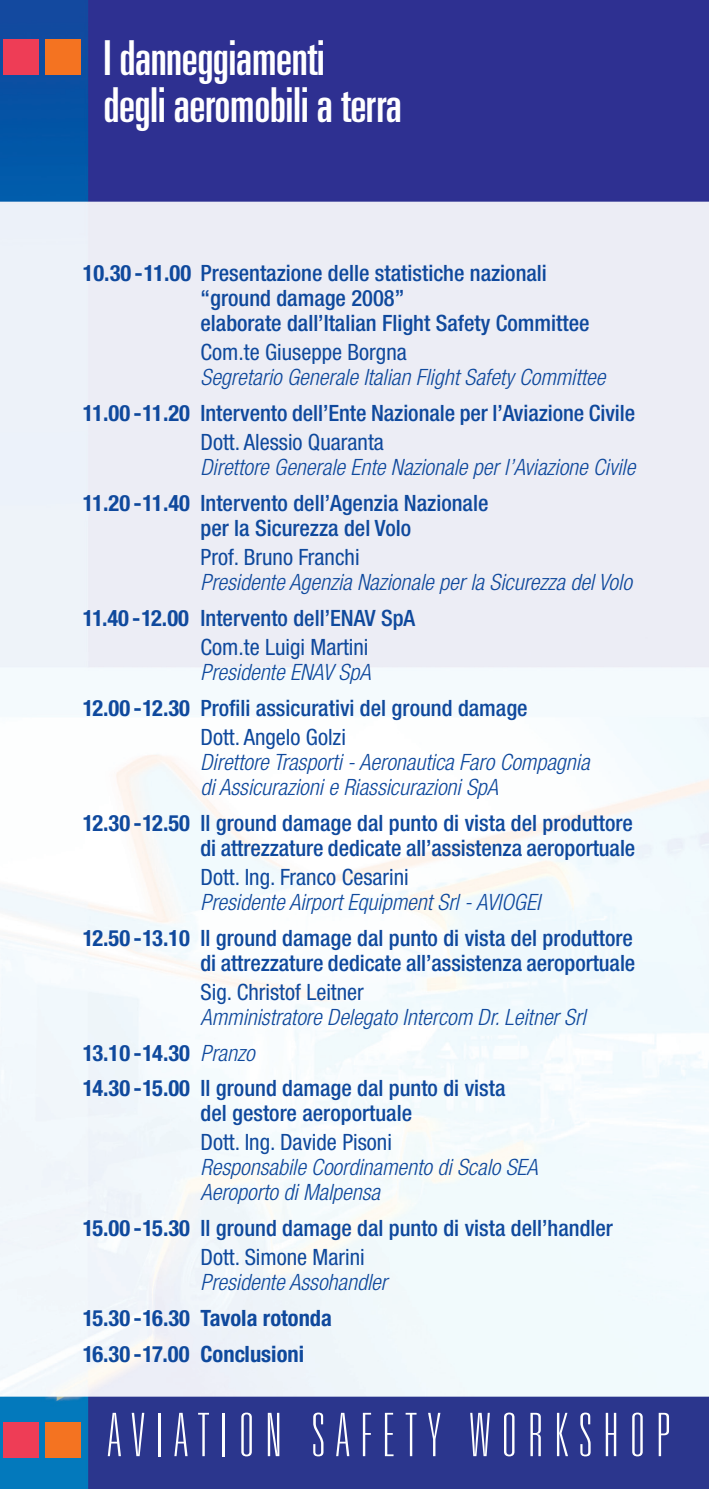
<style>
.page{position:relative;width:709px;height:1489px;background:#fff}
.page>*{position:absolute;margin:0;border:0;box-sizing:border-box;transform-origin:0 0}
.t1{font:100 ultra-condensed 60px "Univers LT Std";letter-spacing:.2em;color:#fff}
.t2{font:ultra-condensed 48.25px/46.8px "Univers LT Std";letter-spacing:-.01em;color:#fff}
.t3{font:500 condensed 22.5px/25px "Helvetica Neue LT Std";color:#0f499d}
.t4{font:italic 300 condensed 22.5px/35.8px "Helvetica Neue LT Std";color:#0f499d}
.t5{font:condensed 22.5px "Helvetica Neue LT Std";color:#0f499d}
.t6{font:700 condensed 22.5px/35.8px "Helvetica Neue LT Std";color:#0f499d}
.s1{font-weight:700}
.s2{font-weight:300;font-style:italic}
.s3{font-weight:700;font-style:normal}
.s4{font-weight:500;font-style:normal}
.s5{font-weight:400}
</style>
<div class="page">
<img style="left:0;top:0;width:709px;height:1488px">
<div style="left:4px;top:1422px;width:35px;height:35px;background:#ee3d56"></div>
<div style="left:46px;top:1422px;width:35px;height:35px;background:#f47321"></div>
<div style="left:4px;top:39px;width:35px;height:35px;background:#ee3d56"></div>
<div style="left:46px;top:39px;width:35px;height:35px;background:#f47321"></div>
<h2 class="t2" style="left:103px;top:39px;width:300px">I danneggiamenti<br>degli aeromobili a terra</h2>
<p class="t3" style="left:200px;top:262px;width:390px;text-indent:-118px"><span class="s1">10.30 - 11.00</span> Presentazione delle statistiche nazionali “ground damage 2008”<br>elaborate dall’Italian Flight Safety Committee</p>
<p class="t5" style="left:200px;top:344px;width:208px">Com.te Giuseppe Borgna</p>
<p class="t3" style="left:83px;top:361px;width:554px;line-height:35.8px;text-indent:118px"><span class="s2">Segretario Generale Italian Flight Safety Committee<br></span><span class="s1">11.00 - 11.20</span> Intervento dell’Ente Nazionale per l’Aviazione Civile</p>
<p class="t5" style="left:200px;top:434px;width:185px">Dott. Alessio Quaranta</p>
<p class="t4" style="left:83px;top:451px;width:554px;text-indent:118px">Direttore Generale Ente Nazionale per l’Aviazione Civile<br><span class="s3">11.20 - 11.40</span> <span class="s4">Intervento dell’Agenzia Nazionale</span></p>
<p class="t3" style="left:200px;top:517px;width:212px">per la Sicurezza del Volo</p>
<p class="t5" style="left:200px;top:549px;width:161px">Prof. Bruno Franchi</p>
<p class="t4" style="left:83px;top:566px;width:551px;text-indent:118px">Presidente Agenzia Nazionale per la Sicurezza del Volo<br><span class="s3">11.40 - 12.00</span> <span class="s4">Intervento dell’ENAV SpA</span></p>
<p class="t5" style="left:200px;top:639px;width:169px">Com.te Luigi Martini</p>
<p class="t3" style="left:83px;top:656px;width:446px;line-height:35.8px;text-indent:118px"><span class="s2">Presidente ENAV SpA<br></span><span class="s1">12.00 - 12.30</span> Profili assicurativi del ground damage</p>
<p class="t5" style="left:200px;top:729px;width:147px">Dott. Angelo Golzi</p>
<p class="t4" style="left:200px;top:751px;width:391px;line-height:25px">Direttore Trasporti - Aeronautica Faro Compagnia di Assicurazioni e Riassicurazioni SpA</p>
<p class="t3" style="left:83px;top:812px;width:554px;text-align:right"><span class="s1">12.30 - 12.50</span> Il ground damage dal punto di vista del produttore di attrezzature dedicate all’assistenza aeroportuale</p>
<p class="t5" style="left:200px;top:868px;width:210px">Dott. Ing. Franco Cesarini</p>
<p class="t3" style="left:83px;top:886px;width:551px;line-height:35.8px;text-indent:118px"><span class="s2">Presidente Airport Equipment Srl - AVIOGEI<br></span><span class="s1">12.50 - 13.10</span> Il ground damage dal punto di vista del produttore</p>
<p class="t3" style="left:200px;top:952px;width:436px">di attrezzature dedicate all’assistenza aeroportuale</p>
<p class="t5" style="left:200px;top:983px;width:165px">Sig. Christof Leitner</p>
<p class="t4" style="left:83px;top:1000px;width:504px;text-indent:118px">Amministratore Delegato Intercom Dr. Leitner Srl<br><span class="s3">13.10 - 14.30</span> Pranzo<br><span class="s3">14.30 - 15.00</span> <span class="s4">Il ground damage dal punto di vista</span></p>
<p class="t3" style="left:200px;top:1102px;width:213px">del gestore aeroportuale</p>
<p class="t5" style="left:200px;top:1134px;width:193px">Dott. Ing. Davide Pisoni</p>
<p class="t4" style="left:200px;top:1156px;width:339px;line-height:25px">Responsabile Coordinamento di Scalo SEA<br>Aeroporto di Malpensa</p>
<p class="t3" style="left:200px;top:1215px;width:414px;line-height:29.2px;text-indent:-118px"><span class="s1">15.00 - 15.30</span> Il ground damage dal punto di vista dell’handler<br><span class="s5">Dott. Simone Marini</span></p>
<p class="t4" style="left:200px;top:1266px;width:188px">Presidente Assohandler</p>
<p class="t6" style="left:83px;top:1302px;width:251px">15.30 - 16.30 Tavola rotonda<br>16.30 - 17.00 Conclusioni</p>
<h1 class="t1" style="left:108px;top:1400px;width:563px">AVIATION SAFETY WORKSHOP</h1>
</div>
